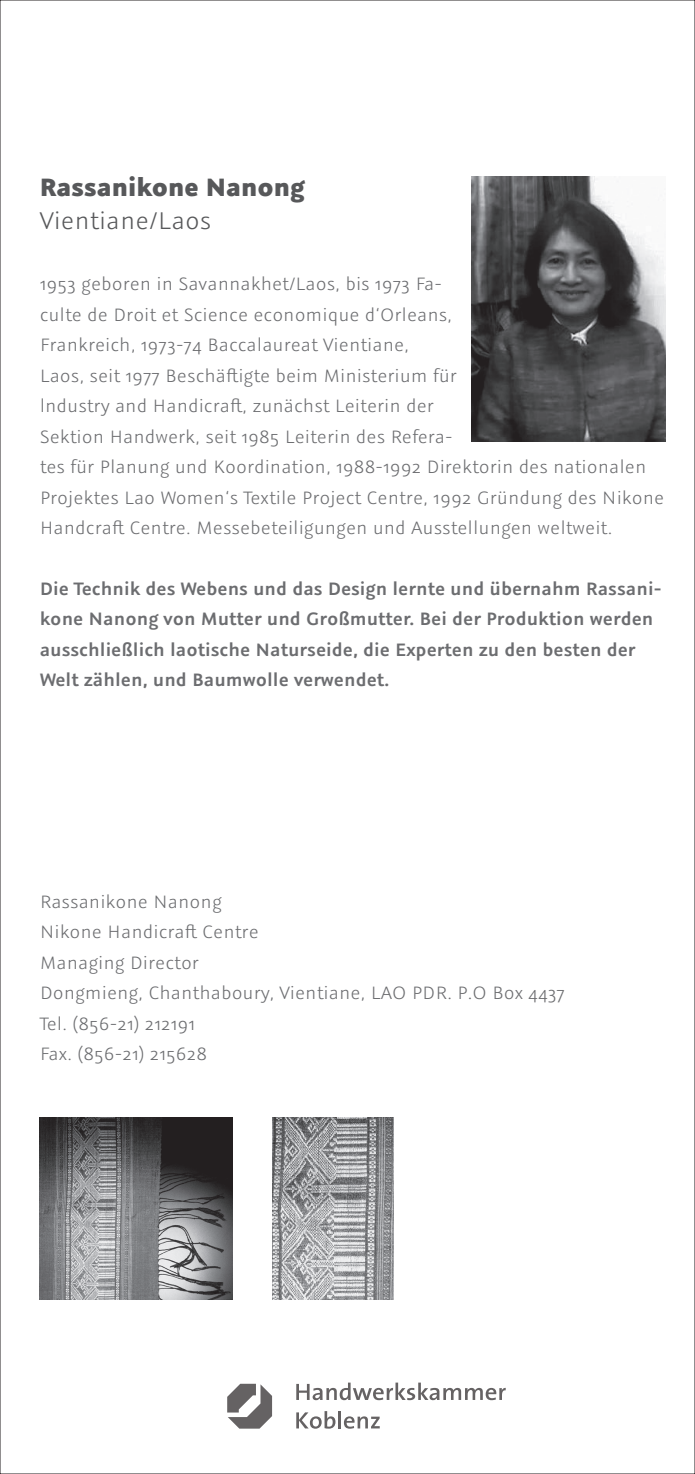
<style>
.page{position:relative;width:695px;height:1474px;background:#fff}
.page>*{position:absolute;margin:0;border:0;box-sizing:border-box;transform-origin:0 0}
.t1{font:700 28px "Graublau Sans";color:#57585a}
.t2{font:300 27.12px "Graublau Sans";color:#57585a}
.t3{font:300 20.12px/30.4px "Graublau Sans";color:#6c6d70}
.t4{font:600 20.12px/30.4px "Graublau Sans";color:#6c6d70}
</style>
<div class="page">
<img style="left:471px;top:176px;width:194px;height:266px">
<img style="left:40px;top:1117px;width:193px;height:182px">
<svg style="left:296px;top:1382px;width:209px;height:18px"></svg>
<svg style="left:296px;top:1411px;width:39px;height:17px"></svg>
<hr style="left:338px;top:1410px;width:3px;height:18px;background:#231f20">
<svg style="left:344px;top:1416px;width:35px;height:12px"></svg>
<svg style="left:227px;top:1383px;width:45px;height:45px"></svg>
<img style="left:272px;top:1117px;width:121px;height:182px">
<h1 class="t1" style="left:40px;top:170px;width:267px">Rassanikone Nanong</h1>
<h2 class="t2" style="left:40px;top:204px;width:173px">Vientiane/Laos</h2>
<p class="t3" style="left:40px;top:268px;width:626px">1953 geboren in Savannakhet/Laos, bis 1973 Fa-<br>culte de Droit et Science economique d‘Orleans,<br>Frankreich, 1973-74 Baccalaureat Vientiane,<br>Laos, seit 1977 Beschäftigte beim Ministerium für<br>lndustry and Handicraft, zunächst Leiterin der<br>Sektion Handwerk, seit 1985 Leiterin des Refera-<br>tes für Planung und Koordination, 1988-1992 Direktorin des nationalen Projektes Lao Women‘s Textile Project Centre, 1992 Gründung des Nikone Handcraft Centre. Messebeteiligungen und Ausstellungen weltweit.</p>
<p class="t4" style="left:40px;top:573px;width:623px">Die Technik des Webens und das Design lernte und übernahm Rassani&shy;kone Nanong von Mutter und Großmutter. Bei der Produktion werden ausschließlich laotische Naturseide, die Experten zu den besten der Welt zählen, und Baumwolle verwendet.</p>
<p class="t3" style="left:40px;top:885px;width:527px">Rassanikone Nanong<br>Nikone Handicraft Centre<br>Managing Director<br>Dongmieng, Chanthaboury, Vientiane, LAO PDR. P.O Box 4437<br>Tel. (856-21) 212191<br>Fax. (856-21) 215628</p>
</div>
